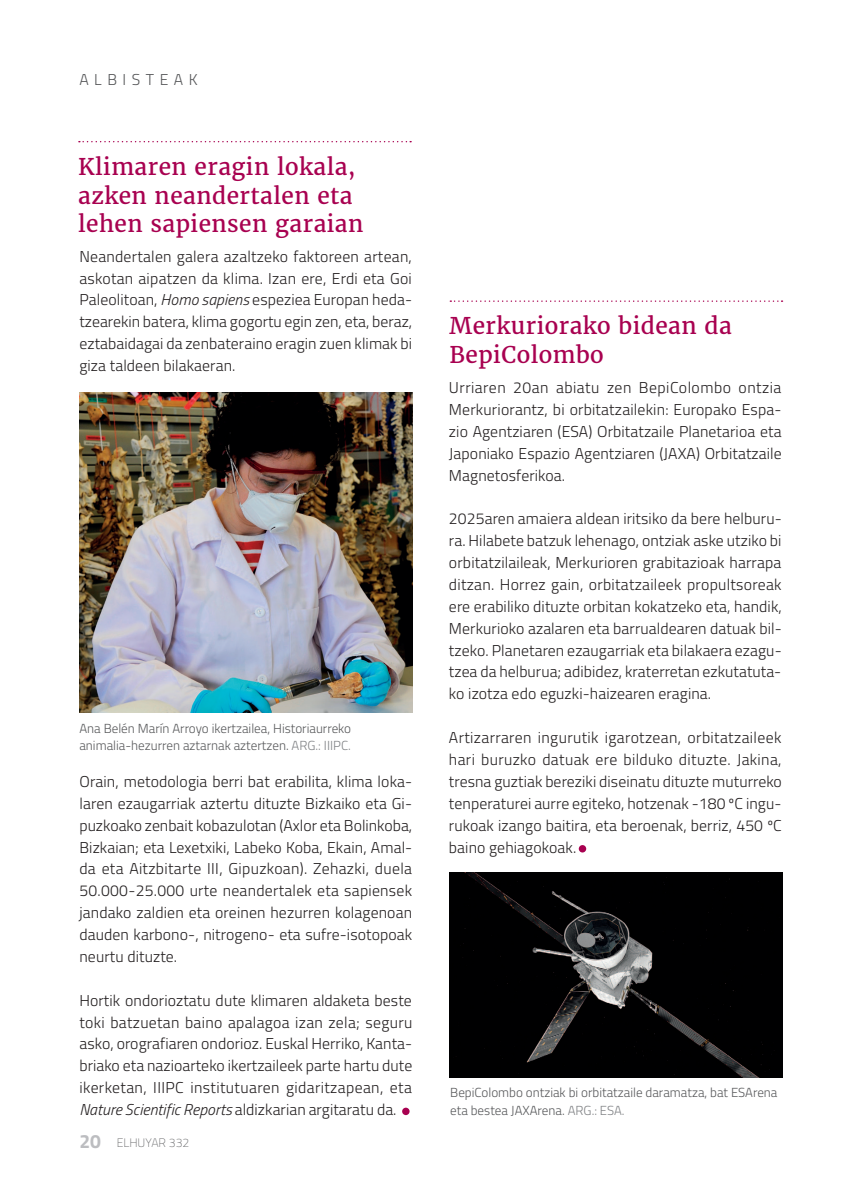
<style>
.page{position:relative;width:844px;height:1191px;background:#fff}
.page>*{position:absolute;margin:0;border:0;box-sizing:border-box;transform-origin:0 0}
.t1{font:22.75px/28.9px "Merriweather";letter-spacing:.02em;color:#a80150}
.t2{font:300 15.75px/21.9px "Titillium";letter-spacing:.005em;color:#231f20;text-align:justify}
.t3{font:300 15.75px "Titillium";letter-spacing:.35em;color:#57585a}
.t4{font:300 13.12px/17.5px "Titillium";color:#57585a}
.t5{font:100 12.25px "Titillium";color:#57585a}
.s1{font-style:italic}
.s2{color:#808285}
.s3{font-weight:700;font-size:19.25px;color:#bcbdc0}
</style>
<div class="page">
<div style="left:578px;top:845px;width:8px;height:7px;background:#a80150;border-radius:50%"></div>
<svg style="left:450px;top:300px;width:332px;height:2px"></svg>
<img style="left:449px;top:872px;width:333px;height:205px">
<div style="left:402px;top:1107px;width:7px;height:8px;background:#a80150;border-radius:50%"></div>
<svg style="left:79px;top:141px;width:332px;height:1px"></svg>
<img style="left:79px;top:393px;width:333px;height:319px">
<p class="t3" style="left:79px;top:68px;width:120px">ALBISTEAK</p>
<h1 class="t1" style="left:78px;top:152px;width:286px">Klimaren eragin lokala, azken neandertalen eta lehen sapiensen garaian</h1>
<p class="t2" style="left:79px;top:244px;width:334px">Neandertalen galera azaltzeko faktoreen artean, askotan aipatzen da klima. Izan ere, Erdi eta Goi Paleolitoan, <span class="s1">Homo sapiens</span> espeziea Europan heda&shy;tzearekin batera, klima gogortu egin zen, eta, beraz, eztabaidagai da zenbateraino eragin zuen klimak bi giza taldeen bilakaeran.</p>
<p class="t4" style="left:79px;top:718px;width:273px">Ana Belén Marín Arroyo ikertzailea, Historiaurreko animalia-hezurren aztarnak aztertzen. <span class="s2">ARG.: IIIPC.</span></p>
<p class="t2" style="left:79px;top:769px;width:334px">Orain, metodologia berri bat erabilita, klima loka&shy;laren ezaugarriak aztertu dituzte Bizkaiko eta Gi&shy;puzkoako zenbait kobazulotan (Axlor eta Bolinkoba, Bizkaian; eta Lexetxiki, Labeko Koba, Ekain, Amal&shy;da eta Aitzbitarte III, Gipuzkoan). Zehazki, duela 50.000-25.000 urte neandertalek eta sapiensek jandako zaldien eta oreinen hezurren kolagenoan dauden karbono-, nitrogeno- eta sufre-isotopoak neurtu dituzte.</p>
<p class="t2" style="left:79px;top:988px;width:334px">Hortik ondorioztatu dute klimaren aldaketa beste toki batzuetan baino apalagoa izan zela; seguru asko, orografiaren ondorioz. Euskal Herriko, Kanta&shy;briako eta nazioarteko ikertzaileek parte hartu dute ikerketan, IIIPC institutuaren gidaritzapean, eta <span class="s1">Nature Scientific Reports</span> aldizkarian argitaratu da.</p>
<p class="t5" style="left:79px;top:1133px;width:111px"><span class="s3">20</span> ELHUYAR 332</p>
<h1 class="t1" style="left:449px;top:311px;width:284px">Merkuriorako bidean da<br>BepiColombo</h1>
<p class="t2" style="left:449px;top:376px;width:334px">Urriaren 20an abiatu zen BepiColombo ontzia Merkuriorantz, bi orbitatzailekin: Europako Espa&shy;zio Agentziaren (ESA) Orbitatzaile Planetarioa eta Japoniako Espazio Agentziaren (JAXA) Orbitatzaile Magnetosferikoa.</p>
<p class="t2" style="left:449px;top:507px;width:334px">2025aren amaiera aldean iritsiko da bere helburu&shy;ra. Hilabete batzuk lehenago, ontziak aske utziko bi orbitatzilaileak, Merkurioren grabitazioak harrapa ditzan. Horrez gain, orbitatzaileek propultsoreak ere erabiliko dituzte orbitan kokatzeko eta, handik, Merkurioko azalaren eta barrualdearen datuak bil&shy;tzeko. Planetaren ezaugarriak eta bilakaera ezagu&shy;tzea da helburua; adibidez, kraterretan ezkutatuta&shy;ko izotza edo eguzki-haizearen eragina.</p>
<p class="t2" style="left:449px;top:726px;width:334px">Artizarraren ingurutik igarotzean, orbitatzaileek hari buruzko datuak ere bilduko dituzte. Jakina, tresna guztiak bereziki diseinatu dituzte muturreko tenperaturei aurre egiteko, hotzenak -180 ºC ingu&shy;rukoak izango baitira, eta beroenak, berriz, 450 ºC baino gehiagokoak.</p>
<p class="t4" style="left:450px;top:1083px;width:329px">BepiColombo ontziak bi orbitatzaile daramatza, bat ESArena eta bestea JAXArena. <span class="s2">ARG.: ESA.</span></p>
</div>
